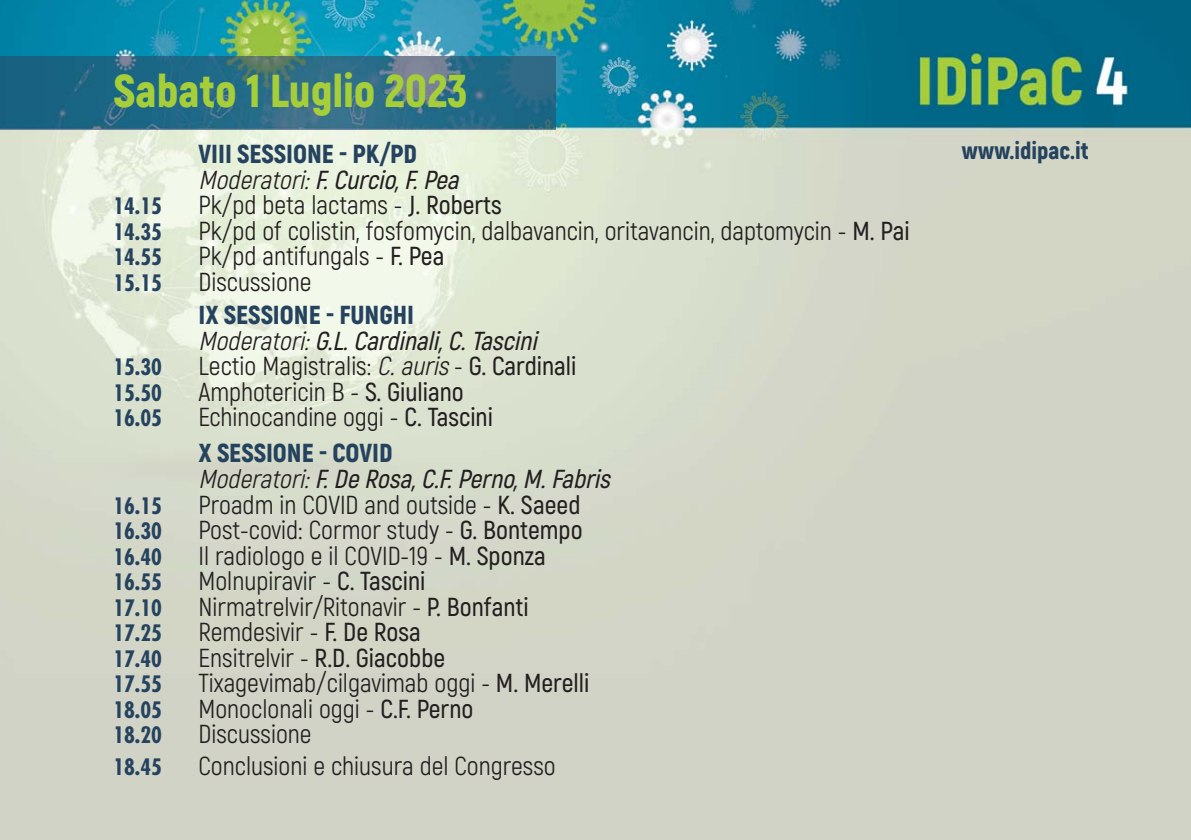
<style>
.page{position:relative;width:1191px;height:840px;background:#fff}
.page>*{position:absolute;margin:0;border:0;box-sizing:border-box;transform-origin:0 0}
.t1{font:900 46px "Akrobat";color:#a6ce39}
.t2{font:26px/36px "Akrobat";color:#231f20}
.t3{font:italic 600 26px/25.4px "Akrobat";color:#231f20}
.t4{font:900 26px/25.4px "Akrobat";color:#25435e}
.t5{font:900 24px "Akrobat";color:#25435e}
.t6{font:700 condensed 22px "Futura";color:#25435e}
.s1{font-weight:400;font-style:italic;color:#231f20}
.s2{font-weight:600;font-style:italic;color:#231f20}
.s3{font-weight:600}
.s4{font-weight:900;font-style:normal;color:#25435e}
.s5{font-weight:400}
.s6{font-style:italic}
.s7{font-weight:900;color:#25435e}
</style>
<div class="page">
<img style="left:0;top:0;width:1191px;height:839px">
<img style="left:0;top:57px;width:556px;height:72px">
<h1 class="t1" style="left:113px;top:74px;width:356px">Sabato 1 Luglio 2023</h1>
<p class="t4" style="left:198px;top:143px;width:267px">VIII SESSIONE - PK/PD<br><span class="s1">Moderatori:</span><span class="s2">F.Curcio,F.Pea</span></p>
<p class="t6" style="left:113px;top:196px;width:50px">14.15</p>
<p class="t2" style="left:198px;top:189px;width:305px">Pk/pd beta lactams - <span class="s3">J. Roberts</span></p>
<p class="t6" style="left:113px;top:222px;width:50px">14.35</p>
<p class="t2" style="left:198px;top:214px;width:712px">Pk/pd of colistin, fosfomycin, dalbavancin, oritavancin, daptomycin - <span class="s3">M. Pai</span></p>
<p class="t6" style="left:113px;top:247px;width:50px">14.55</p>
<p class="t2" style="left:198px;top:240px;width:247px">Pk/pd antifungals - <span class="s3">F. Pea</span></p>
<p class="t6" style="left:113px;top:272px;width:50px">15.15</p>
<p class="t2" style="left:198px;top:265px;width:115px">Discussione</p>
<p class="t3" style="left:198px;top:304px;width:345px"><span class="s4">IX SESSIONE - FUNGHI<br></span><span class="s5">Moderatori:</span>G.L.Cardinali,C.Tascini</p>
<p class="t6" style="left:113px;top:357px;width:50px">15.30</p>
<p class="t2" style="left:198px;top:350px;width:379px">Lectio Magistralis: <span class="s6">C.auris</span>- <span class="s3">G. Cardinali</span></p>
<p class="t6" style="left:113px;top:383px;width:50px">15.50</p>
<p class="t2" style="left:198px;top:376px;width:267px">Amphotericin B - <span class="s3">S. Giuliano</span></p>
<p class="t6" style="left:113px;top:408px;width:50px">16.05</p>
<p class="t2" style="left:198px;top:401px;width:296px">Echinocandine oggi - <span class="s3">C. Tascini<br></span><span class="s7">X SESSIONE - COVID</span></p>
<p class="t3" style="left:198px;top:468px;width:418px"><span class="s5">Moderatori:</span>F.De Rosa,C.F.Perno,M.Fabris</p>
<p class="t6" style="left:113px;top:495px;width:50px">16.15</p>
<p class="t2" style="left:198px;top:488px;width:383px">Proadm in COVID and outside - <span class="s3">K. Saeed</span></p>
<p class="t6" style="left:113px;top:521px;width:50px">16.30</p>
<p class="t2" style="left:198px;top:514px;width:386px">Post-covid: Cormor study - <span class="s3">G. Bontempo</span></p>
<p class="t6" style="left:113px;top:546px;width:50px">16.40</p>
<p class="t2" style="left:198px;top:539px;width:349px">Il radiologo e il COVID-19 - <span class="s3">M. Sponza</span></p>
<p class="t6" style="left:113px;top:572px;width:50px">16.55</p>
<p class="t2" style="left:198px;top:565px;width:229px">Molnupiravir - <span class="s3">C. Tascini</span></p>
<p class="t6" style="left:113px;top:597px;width:50px">17.10</p>
<p class="t2" style="left:198px;top:590px;width:332px">Nirmatrelvir/Ritonavir - <span class="s3">P. Bonfanti</span></p>
<p class="t6" style="left:113px;top:623px;width:50px">17.25</p>
<p class="t2" style="left:198px;top:615px;width:224px">Remdesivir - <span class="s3">F. De Rosa</span></p>
<p class="t6" style="left:113px;top:648px;width:50px">17.40</p>
<p class="t2" style="left:198px;top:641px;width:248px">Ensitrelvir - <span class="s3">R.D. Giacobbe</span></p>
<p class="t6" style="left:113px;top:673px;width:50px">17.55</p>
<p class="t2" style="left:198px;top:666px;width:392px">Tixagevimab/cilgavimab oggi - <span class="s3">M. Merelli</span></p>
<p class="t6" style="left:113px;top:699px;width:50px">18.05</p>
<p class="t2" style="left:198px;top:692px;width:276px">Monoclonali oggi - <span class="s3">C.F. Perno</span></p>
<p class="t6" style="left:113px;top:724px;width:50px">18.20</p>
<p class="t2" style="left:198px;top:717px;width:115px">Discussione</p>
<p class="t6" style="left:113px;top:756px;width:50px">18.45</p>
<p class="t2" style="left:198px;top:749px;width:359px">Conclusioni e chiusura del Congresso</p>
<p class="t5" style="left:961px;top:141px;width:129px">www.idipac.it</p>
</div>
